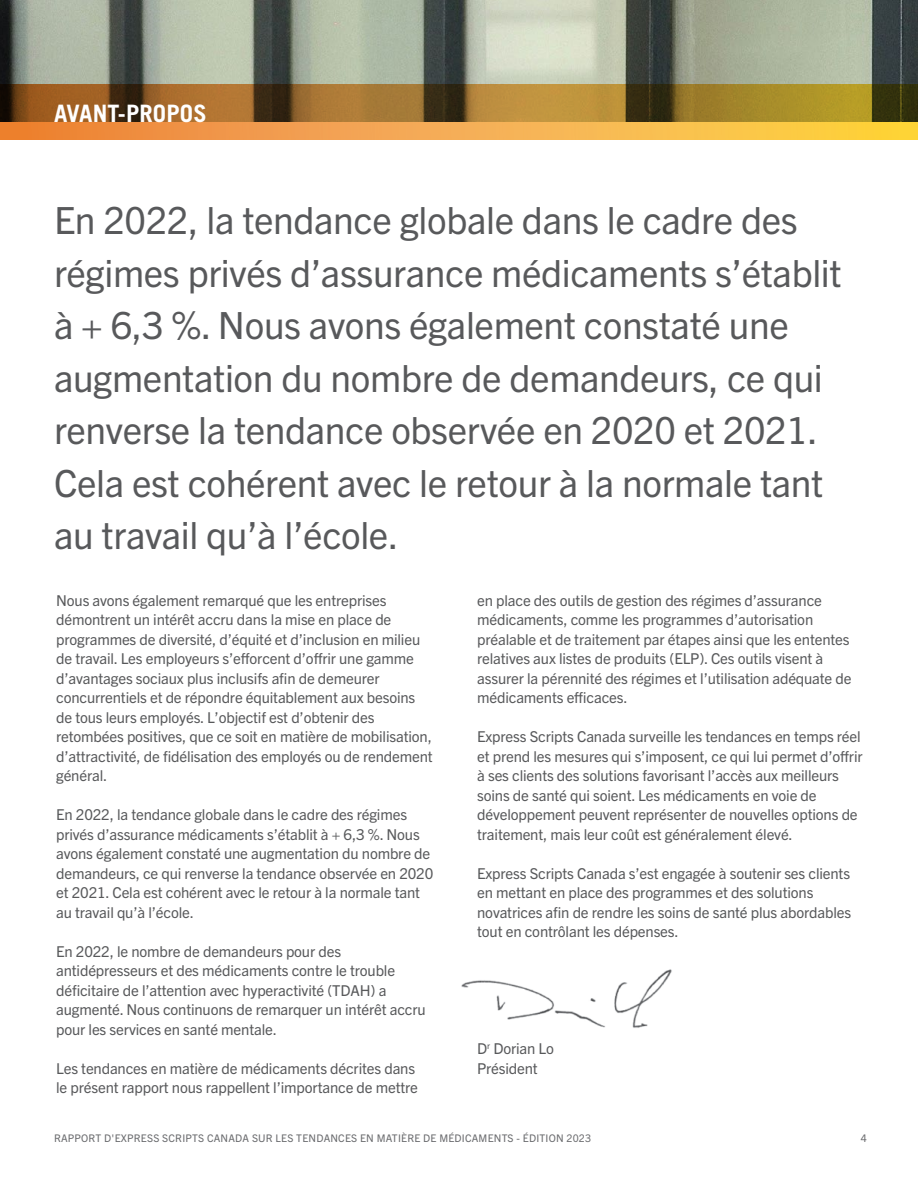
<style>
.page{position:relative;width:918px;height:1188px;background:#fff}
.page>*{position:absolute;margin:0;border:0;box-sizing:border-box;transform-origin:0 0}
.t1{font:37.5px/52.5px "Trade Gothic Next LT Pro";letter-spacing:-.01em;color:#58595b}
.t2{font:700 24px "Trade Gothic";letter-spacing:.005em;color:#fff}
.t3{font:15px/19.5px "Trade Gothic Next LT Pro";letter-spacing:-.01em;color:#58595b}
.t4{font:10.5px "Trade Gothic Next LT Pro";letter-spacing:.02em;color:#6b6c6f}
</style>
<div class="page">
<img style="left:0;top:0;width:918px;height:85px">
<svg style="left:0;top:85px;width:918px;height:55px;background:#b07f33"></svg>
<img style="left:461px;top:969px;width:211px;height:59px">
<h2 class="t2" style="left:54px;top:98px;width:154px">AVANT-PROPOS</h2>
<p class="t1" style="left:54px;top:192px;width:789px">En 2022, la tendance globale dans le cadre des régimes privés d’assurance médicaments s’établit à + 6,3 %. Nous avons également constaté une augmentation du nombre de demandeurs, ce qui renverse la tendance observée en 2020 et 2021.<br>Cela est cohérent avec le retour à la normale tant au travail qu’à l’école.</p>
<p class="t3" style="left:56px;top:589px;width:378px">Nous avons également remarqué que les entreprises démontrent un intérêt accru dans la mise en place de programmes de diversité, d’équité et d’inclusion en milieu de travail. Les employeurs s’efforcent d’offrir une gamme d’avantages sociaux plus inclusifs afin de demeurer concurrentiels et de répondre équitablement aux besoins de tous leurs employés. L’objectif est d’obtenir des retombées positives, que ce soit en matière de mobilisation, d’attractivité, de fidélisation des employés ou de rendement général.</p>
<p class="t3" style="left:56px;top:804px;width:379px">En 2022, la tendance globale dans le cadre des régimes privés d’assurance médicaments s’établit à + 6,3 %. Nous avons également constaté une augmentation du nombre de demandeurs, ce qui renverse la tendance observée en 2020 et 2021. Cela est cohérent avec le retour à la normale tant au travail qu’à l’école.</p>
<p class="t3" style="left:56px;top:940px;width:371px">En 2022, le nombre de demandeurs pour des antidépresseurs et des médicaments contre le trouble déficitaire de l’attention avec hyperactivité (TDAH) a augmenté. Nous continuons de remarquer un intérêt accru pour les services en santé mentale.</p>
<p class="t3" style="left:56px;top:1057px;width:363px">Les tendances en matière de médicaments décrites dans le présent rapport nous rappellent l’importance de mettre</p>
<p class="t3" style="left:477px;top:589px;width:376px">en place des outils de gestion des régimes d’assurance médicaments, comme les programmes d’autorisation préalable et de traitement par étapes ainsi que les ententes relatives aux listes de produits (ELP). Ces outils visent à assurer la pérennité des régimes et l’utilisation adéquate de médicaments efficaces.</p>
<p class="t3" style="left:477px;top:726px;width:387px">Express Scripts Canada surveille les tendances en temps réel et prend les mesures qui s’imposent, ce qui lui permet d’offrir à ses clients des solutions favorisant l’accès aux meilleurs soins de santé qui soient. Les médicaments en voie de développement peuvent représenter de nouvelles options de traitement, mais leur coût est généralement élevé.</p>
<p class="t3" style="left:477px;top:862px;width:375px">Express Scripts Canada s’est engagée à soutenir ses clients en mettant en place des programmes et des solutions novatrices afin de rendre les soins de santé plus abordables tout en contrôlant les dépenses.</p>
<p class="t3" style="left:477px;top:1038px;width:78px">D<sup>r</sup> Dorian Lo<br>Président</p>
<p class="t4" style="left:54px;top:1131px;width:539px">RAPPORT D'EXPRESS SCRIPTS CANADA SUR LES TENDANCES EN MATIÈRE DE MÉDICAMENTS - ÉDITION 2023</p>
<p class="t4" style="left:861px;top:1131px;width:8px">4</p>
</div>
